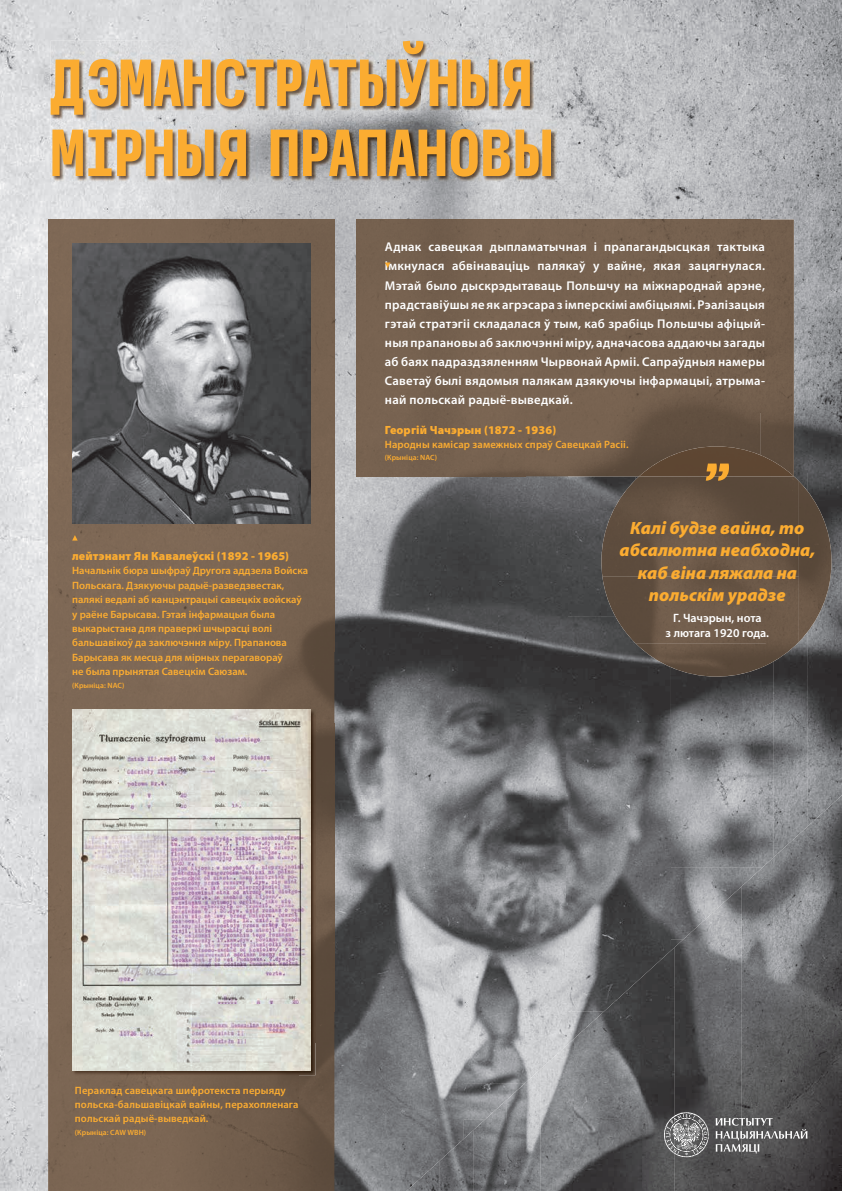
<style>
.page{position:relative;width:842px;height:1191px;background:#fff}
.page>*{position:absolute;margin:0;border:0;box-sizing:border-box;transform-origin:0 0}
.t1{font:900 63.8px/70px "Input Sans Compressed";letter-spacing:-.06em;color:#fbac31;scale:.83 1}
.t2{font:italic 900 17.8px/22.4px "Myriad Pro";color:#fbac31;text-align:center}
.t3{font:600 12.7px/19.1px "Myriad Pro";letter-spacing:.02em;color:#fff;text-align:justify}
.t4{font:600 12.1px/14.5px "Myriad Pro";color:#fff;text-align:center}
.t5{font:900 11.9px "Myriad Pro";letter-spacing:.01em;color:#fbac31}
.t6{font:600 10.6px/14.4px "Myriad Pro";color:#fbac31}
.t7{font:600 7.6px "Myriad Pro";letter-spacing:.01em;color:#fbac31}
</style>
<div class="page">
<img style="left:0;top:0;width:842px;height:1191px">
<img style="left:556px;top:41px;width:286px;height:108px">
<img style="left:120px;top:182px;width:137px;height:37px">
<img style="left:257px;top:182px;width:138px;height:39px">
<img style="left:395px;top:182px;width:137px;height:37px">
<img style="left:532px;top:149px;width:138px;height:70px">
<img style="left:670px;top:149px;width:138px;height:72px">
<img style="left:808px;top:149px;width:34px;height:646px">
<img style="left:334px;top:221px;width:26px;height:970px">
<img style="left:794px;top:221px;width:14px;height:260px">
<img style="left:360px;top:476px;width:207px;height:535px">
<img style="left:567px;top:476px;width:35px;height:140px">
<img style="left:567px;top:616px;width:103px;height:395px">
<img style="left:773px;top:642px;width:35px;height:214px">
<img style="left:670px;top:665px;width:103px;height:202px">
<img style="left:670px;top:867px;width:69px;height:72px">
<img style="left:739px;top:867px;width:2px;height:19px">
<svg style="left:670px;top:939px;width:4px;height:8px"></svg>
<img style="left:360px;top:1011px;width:104px;height:180px">
<img style="left:464px;top:1011px;width:103px;height:72px">
<img style="left:567px;top:1011px;width:7px;height:27px">
<img style="left:464px;top:1083px;width:43px;height:36px">
<img style="left:464px;top:1119px;width:9px;height:11px">
<img style="left:51px;top:41px;width:69px;height:105px">
<img style="left:51px;top:146px;width:472px;height:36px">
<img style="left:120px;top:41px;width:403px;height:106px">
<img style="left:523px;top:41px;width:33px;height:141px">
<div style="left:357px;top:219px;width:403px;height:193px;background:#76614f"></div>
<img style="left:760px;top:219px;width:34px;height:227px">
<img style="left:357px;top:412px;width:336px;height:64px">
<div style="left:693px;top:412px;width:67px;height:34px;background:#604e3f"></div>
<div style="left:48px;top:219px;width:72px;height:504px;background:#7e6856"></div>
<div style="left:48px;top:723px;width:24px;height:288px;background:#7d6755"></div>
<div style="left:48px;top:1011px;width:36px;height:180px;background:#7b6653"></div>
<img style="left:84px;top:1075px;width:215px;height:116px">
<div style="left:120px;top:219px;width:143px;height:490px;background:#7d6855"></div>
<img style="left:263px;top:219px;width:71px;height:504px">
<img style="left:315px;top:723px;width:19px;height:288px">
<img style="left:299px;top:1011px;width:35px;height:180px">
<img style="left:72px;top:243px;width:238px;height:280px">
<img style="left:72px;top:742px;width:48px;height:333px">
<img style="left:310px;top:709px;width:5px;height:332px">
<img style="left:120px;top:1041px;width:195px;height:34px">
<img style="left:72px;top:709px;width:48px;height:33px">
<img style="left:72px;top:742px;width:1px;height:328px">
<img style="left:120px;top:709px;width:190px;height:361px">
<svg style="left:72px;top:535px;width:6px;height:5px"></svg>
<svg style="left:385px;top:262px;width:5px;height:6px"></svg>
<img style="left:601px;top:476px;width:198px;height:100px">
<img style="left:799px;top:481px;width:32px;height:161px">
<img style="left:602px;top:576px;width:164px;height:67px">
<img style="left:766px;top:576px;width:33px;height:89px">
<img style="left:635px;top:643px;width:131px;height:33px">
<img style="left:639px;top:446px;width:155px;height:30px">
<svg style="left:706px;top:463px;width:23px;height:18px"></svg>
<img style="left:775px;top:795px;width:67px;height:396px">
<img style="left:741px;top:856px;width:34px;height:335px">
<img style="left:708px;top:886px;width:34px;height:305px">
<img style="left:674px;top:917px;width:34px;height:274px">
<img style="left:641px;top:947px;width:33px;height:244px">
<img style="left:574px;top:977px;width:67px;height:214px">
<img style="left:540px;top:1038px;width:34px;height:153px">
<img style="left:507px;top:1069px;width:33px;height:122px">
<img style="left:473px;top:1099px;width:34px;height:92px">
<img style="left:440px;top:1130px;width:33px;height:61px">
<img style="left:406px;top:1160px;width:34px;height:31px">
<svg style="left:664px;top:1112px;width:45px;height:45px"></svg>
<svg style="left:716px;top:1118px;width:91px;height:35px"></svg>
<h1 class="t1" style="left:48px;top:43px;width:613px">ДЭМАНСТРАТЫЎНЫЯ<br>МІРНЫЯ ПРАПАНОВЫ</h1>
<p class="t5" style="left:72px;top:549px;width:219px">лейтэнант Ян Кавалеўскi (1892 - 1965)</p>
<p class="t6" style="left:72px;top:563px;width:238px">Начальнік бюра шыфраў Другога аддзела Войска Польскага. Дзякуючы радыё-разведзвестак, палякі ведалі аб канцэнтрацыі савецкіх войскаў у раёне Барысава. Гэтая інфармацыя была выкарыстана для праверкі шчырасці волі бальшавікоў да заключэння мiру. Прапанова Барысава як месца для мірных перагавораў<br>не была прынятая Савецкім Саюзам.</p>
<p class="t7" style="left:72px;top:681px;width:54px">(Крыніца: NAC)</p>
<p class="t3" style="left:385px;top:238px;width:382px">Аднак савецкая дыпламатычная і прапагандысцкая тактыка імкнулася абвінаваціць палякаў у вайне, якая зацягнулася.<br>Мэтай было дыскрэдытаваць Польшчу на міжнароднай арэне, прадставіўшы яе як агрэсара з імперскімі амбіцыямі. Рэалізацыя гэтай стратэгіі складалася ў тым, каб зрабіць Польшчы афіцый&shy;ныя прапановы аб заключэнні міру, адначасова аддаючы загады аб баях падраздзяленням Чырвонай Арміі. Сапраўдныя намеры Саветаў былі вядомыя палякам дзякуючы інфармацыі, атрыма&shy;най польскай радыё-выведкай.</p>
<p class="t5" style="left:385px;top:423px;width:173px">Георгій Чачэрын (1872 - 1936)</p>
<p class="t6" style="left:385px;top:437px;width:245px">Народны камісар замежных спраў Савецкай Расіі.</p>
<p class="t7" style="left:385px;top:453px;width:54px">(Крыніца: NAC)</p>
<h2 class="t2" style="left:619px;top:517px;width:197px">Калі будзе вайна, то абсалютна неабходна, каб віна ляжала на польскім урадзе</h2>
<p class="t4" style="left:666px;top:611px;width:105px">Г. Чачэрын, нота<br>з лютага 1920 года.</p>
<p class="t6" style="left:75px;top:1083px;width:225px">Пераклад савецкага шифротекста перыяду польска-бальшавіцкай вайны, перахопленага польскай радыё-выведкай.</p>
<p class="t7" style="left:75px;top:1128px;width:73px">(Крыніца: CAW WBH)</p>
</div>
